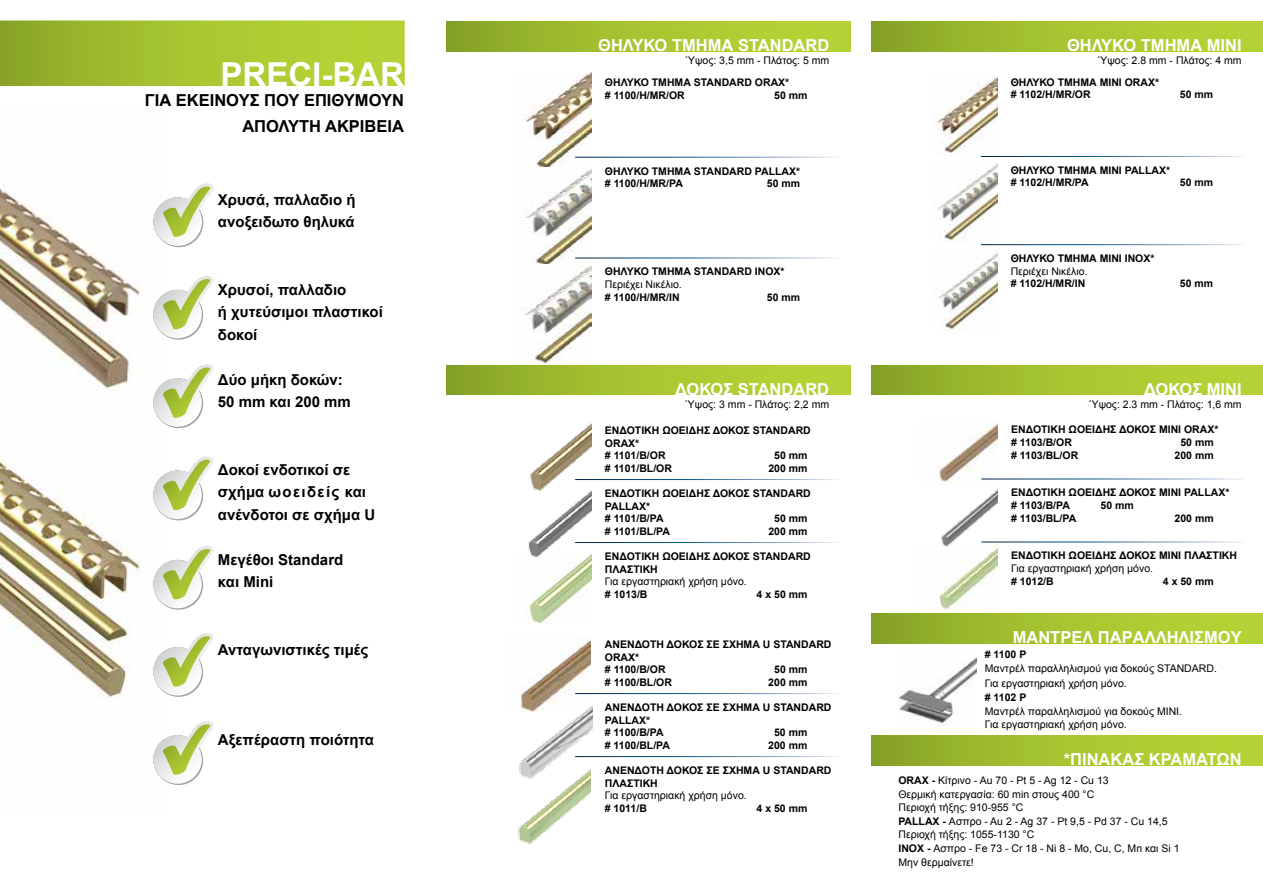
<style>
.page{position:relative;width:1263px;height:893px;background:#fff}
.page>*{position:absolute;margin:0;border:0;box-sizing:border-box;transform-origin:0 0}
.t1{font:700 33px "Arial";color:#fff}
.t2{font:700 16.5px "Arial";color:#fff}
.t3{font:700 16.5px/25.2px "Arial";color:#000;text-align:right}
.t4{font:700 15px/22.5px "Arial";color:#000}
.t5{font:700 10.5px/12.6px "Arial";color:#000}
.t6{font:10.5px/13.5px "Arial";color:#000}
.s1{font-weight:700}
</style>
<div class="page">
<img style="left:0;top:188px;width:140px;height:511px">
<img style="left:518px;top:782px;width:73px;height:62px">
<svg style="left:0;top:21px;width:405px;height:65px;background:#a4c230"></svg>
<img style="left:899px;top:657px;width:78px;height:68px">
<img style="left:520px;top:639px;width:71px;height:65px">
<img style="left:530px;top:423px;width:61px;height:65px">
<img style="left:528px;top:558px;width:63px;height:65px">
<div style="left:872px;top:365px;width:391px;height:30px;background:linear-gradient(to right,#8ca829,#badb37)"></div>
<div style="left:872px;top:614px;width:391px;height:29px;background:linear-gradient(to right,#8ca829,#badb37)"></div>
<div style="left:872px;top:735px;width:391px;height:30px;background:linear-gradient(to right,#8ca829,#badb37)"></div>
<img style="left:528px;top:488px;width:63px;height:70px">
<img style="left:519px;top:704px;width:73px;height:78px">
<hr style="left:575px;top:693px;width:264px;height:1px;background:#fff">
<hr style="left:575px;top:756px;width:264px;height:1px;background:#fff">
<hr style="left:575px;top:479px;width:264px;height:1px;background:#fff">
<hr style="left:575px;top:542px;width:264px;height:1px;background:#fff">
<img style="left:936px;top:424px;width:61px;height:59px">
<img style="left:938px;top:550px;width:59px;height:60px">
<hr style="left:981px;top:479px;width:264px;height:1px;background:#fff">
<img style="left:941px;top:489px;width:57px;height:61px">
<svg style="left:153px;top:276px;width:61px;height:63px"></svg>
<svg style="left:153px;top:364px;width:61px;height:63px"></svg>
<svg style="left:153px;top:456px;width:61px;height:63px"></svg>
<svg style="left:153px;top:546px;width:61px;height:63px"></svg>
<svg style="left:153px;top:633px;width:61px;height:63px"></svg>
<svg style="left:153px;top:721px;width:61px;height:63px"></svg>
<svg style="left:153px;top:183px;width:61px;height:63px"></svg>
<img style="left:523px;top:73px;width:69px;height:95px">
<img style="left:524px;top:168px;width:68px;height:100px">
<hr style="left:575px;top:157px;width:264px;height:1px;background:#fff">
<hr style="left:575px;top:258px;width:264px;height:1px;background:#fff">
<img style="left:938px;top:252px;width:60px;height:79px">
<img style="left:937px;top:164px;width:60px;height:78px">
<img style="left:937px;top:76px;width:61px;height:80px">
<img style="left:523px;top:265px;width:68px;height:100px">
<div style="left:446px;top:365px;width:404px;height:30px;background:linear-gradient(to right,#8da829,#badb37)"></div>
<div style="left:447px;top:22px;width:404px;height:29px;background:linear-gradient(to right,#8da929,#badb37)"></div>
<div style="left:872px;top:21px;width:391px;height:30px;background:linear-gradient(to right,#8ca829,#badb37)"></div>
<h1 class="t1" style="left:221px;top:52px;width:185px">PRECI-BAR</h1>
<h2 class="t3" style="left:145px;top:88px;width:261px">ΓΙΑ ΕΚΕΊΝΟΥΣ ΠΟΥ ΕΠΙΘΥΜΟΎΝ<br>ΑΠΌΛΥΤΗ ΑΚΡΊΒΕΙΑ</h2>
<h3 class="t4" style="left:218px;top:189px;width:139px">Χρυσά, παλλαδιο ή ανοξειδωτο θηλυκά</h3>
<h3 class="t4" style="left:218px;top:279px;width:166px">Χρυσοί, παλλαδιο<br>ή χυτεύσιμοι πλαστικοί δοκοί</h3>
<h3 class="t4" style="left:218px;top:369px;width:134px">Δύο μήκη δοκών:<br>50 mm και 200 mm</h3>
<h3 class="t4" style="left:218px;top:459px;width:159px">Δοκοί ενδοτικοί σε σχήμα ωοειδείς και ανένδοτοι σε σχήμα U</h3>
<h3 class="t4" style="left:218px;top:549px;width:127px">Μεγέθοι Standard και Mini</h3>
<h3 class="t4" style="left:218px;top:639px;width:152px">Ανταγωνιστικές τιμές</h3>
<h3 class="t4" style="left:218px;top:729px;width:158px">Αξεπέραστη ποιότητα</h3>
<h2 class="t2" style="left:598px;top:35px;width:233px">ΘΗΛΥΚΟ ΤΜΗΜΑ STANDARD</h2>
<p class="t6" style="left:686px;top:54px;width:145px">Ύψος: 3,5 mm - Πλάτος: 5 mm</p>
<h2 class="t2" style="left:1067px;top:34px;width:176px">ΘΗΛΥΚΟ ΤΜΗΜΑ MINI</h2>
<p class="t6" style="left:1098px;top:53px;width:145px">Ύψος: 2.8 mm - Πλάτος: 4 mm</p>
<p class="t5" style="left:605px;top:77px;width:186px">ΘΗΛΥΚΟ ΤΜΗΜΑ STANDARD ORAX* # 1100/H/MR/OR</p>
<p class="t5" style="left:774px;top:89px;width:35px">50 mm</p>
<p class="t5" style="left:1011px;top:76px;width:150px">ΘΗΛΥΚΟ ΤΜΗΜΑ MINI ORAX* # 1102/H/MR/OR</p>
<p class="t5" style="left:1180px;top:89px;width:35px">50 mm</p>
<p class="t5" style="left:605px;top:165px;width:197px">ΘΗΛΥΚΟ ΤΜΗΜΑ STANDARD PALLAX* # 1100/H/MR/PA</p>
<p class="t5" style="left:767px;top:177px;width:35px">50 mm</p>
<p class="t5" style="left:1011px;top:164px;width:161px">ΘΗΛΥΚΟ ΤΜΗΜΑ MINI PALLAX* # 1102/H/MR/PA</p>
<p class="t5" style="left:1180px;top:177px;width:35px">50 mm</p>
<p class="t5" style="left:605px;top:266px;width:181px">ΘΗΛΥΚΟ ΤΜΗΜΑ STANDARD INOX*</p>
<p class="t6" style="left:605px;top:278px;width:78px">Περιέχει Νικέλιο.</p>
<p class="t5" style="left:605px;top:291px;width:76px"># 1100/H/MR/IN</p>
<p class="t5" style="left:767px;top:291px;width:35px">50 mm</p>
<p class="t5" style="left:1011px;top:252px;width:145px">ΘΗΛΥΚΟ ΤΜΗΜΑ MINI INOX*</p>
<p class="t6" style="left:1011px;top:264px;width:78px">Περιέχει Νικέλιο.</p>
<p class="t5" style="left:1011px;top:278px;width:76px"># 1102/H/MR/IN</p>
<p class="t5" style="left:1180px;top:278px;width:35px">50 mm</p>
<h2 class="t2" style="left:675px;top:378px;width:156px">ΔΟΚΟΣ STANDARD</h2>
<h2 class="t2" style="left:1144px;top:378px;width:99px">ΔΟΚΟΣ MINI</h2>
<p class="t6" style="left:686px;top:397px;width:145px">Ύψος: 3 mm - Πλάτος: 2,2 mm</p>
<p class="t6" style="left:1090px;top:397px;width:154px">Ύψος: 2.3 mm - Πλάτος: 1,6 mm</p>
<p class="t5" style="left:605px;top:424px;width:207px">ΕΝΔΟΤΙΚΗ ΩΟΕΙΔΗΣ ΔΟΚΟΣ STANDARD<br>ORAX*<br># 1101/B/OR</p>
<p class="t5" style="left:774px;top:449px;width:35px">50 mm</p>
<p class="t5" style="left:605px;top:462px;width:69px"># 1101/BL/OR</p>
<p class="t5" style="left:768px;top:462px;width:41px">200 mm</p>
<p class="t5" style="left:605px;top:487px;width:207px">ΕΝΔΟΤΙΚΗ ΩΟΕΙΔΗΣ ΔΟΚΟΣ STANDARD<br>PALLAX*<br># 1101/B/PA</p>
<p class="t5" style="left:774px;top:512px;width:35px">50 mm</p>
<p class="t5" style="left:605px;top:525px;width:67px"># 1101/BL/PA</p>
<p class="t5" style="left:768px;top:525px;width:41px">200 mm</p>
<p class="t5" style="left:605px;top:550px;width:207px">ΕΝΔΟΤΙΚΗ ΩΟΕΙΔΗΣ ΔΟΚΟΣ STANDARD<br>ΠΛΑΣΤΙΚΗ</p>
<p class="t6" style="left:605px;top:575px;width:143px">Για εργαστηριακή χρήση μόνο.</p>
<p class="t5" style="left:605px;top:588px;width:44px"># 1013/B</p>
<p class="t5" style="left:757px;top:588px;width:52px">4 x 50 mm</p>
<p class="t5" style="left:605px;top:638px;width:228px">ΑΝΕΝΔΟΤΗ ΔΟΚΟΣ ΣΕ ΣΧΗΜΑ U STANDARD<br>ORAX*<br># 1100/B/OR</p>
<p class="t5" style="left:774px;top:663px;width:35px">50 mm</p>
<p class="t5" style="left:605px;top:676px;width:69px"># 1100/BL/OR</p>
<p class="t5" style="left:768px;top:676px;width:41px">200 mm</p>
<p class="t5" style="left:605px;top:701px;width:228px">ΑΝΕΝΔΟΤΗ ΔΟΚΟΣ ΣΕ ΣΧΗΜΑ U STANDARD<br>PALLAX*<br># 1100/B/PA</p>
<p class="t5" style="left:774px;top:726px;width:35px">50 mm</p>
<p class="t5" style="left:605px;top:739px;width:67px"># 1100/BL/PA</p>
<p class="t5" style="left:768px;top:739px;width:41px">200 mm</p>
<p class="t5" style="left:605px;top:764px;width:228px">ΑΝΕΝΔΟΤΗ ΔΟΚΟΣ ΣΕ ΣΧΗΜΑ U STANDARD<br>ΠΛΑΣΤΙΚΗ</p>
<p class="t6" style="left:605px;top:789px;width:143px">Για εργαστηριακή χρήση μόνο.</p>
<p class="t5" style="left:605px;top:802px;width:44px"># 1011/B</p>
<p class="t5" style="left:757px;top:802px;width:52px">4 x 50 mm</p>
<p class="t5" style="left:1011px;top:424px;width:209px">ΕΝΔΟΤΙΚΗ ΩΟΕΙΔΗΣ ΔΟΚΟΣ MINI ORAX* # 1103/B/OR</p>
<p class="t5" style="left:1180px;top:436px;width:35px">50 mm</p>
<p class="t5" style="left:1011px;top:449px;width:69px"># 1103/BL/OR</p>
<p class="t5" style="left:1174px;top:449px;width:41px">200 mm</p>
<p class="t5" style="left:1011px;top:487px;width:220px">ΕΝΔΟΤΙΚΗ ΩΟΕΙΔΗΣ ΔΟΚΟΣ MINI PALLAX* # 1103/B/PA</p>
<p class="t5" style="left:1100px;top:499px;width:35px">50 mm</p>
<p class="t5" style="left:1011px;top:512px;width:67px"># 1103/BL/PA</p>
<p class="t5" style="left:1174px;top:512px;width:41px">200 mm</p>
<p class="t5" style="left:1011px;top:550px;width:227px">ΕΝΔΟΤΙΚΗ ΩΟΕΙΔΗΣ ΔΟΚΟΣ MINI ΠΛΑΣΤΙΚΗ</p>
<p class="t6" style="left:1011px;top:562px;width:143px">Για εργαστηριακή χρήση μόνο.</p>
<p class="t5" style="left:1011px;top:575px;width:44px"># 1012/B</p>
<p class="t5" style="left:1163px;top:575px;width:52px">4 x 50 mm</p>
<h2 class="t2" style="left:1013px;top:627px;width:231px">ΜΑΝΤΡΕΛ ΠΑΡΑΛΛΗΛΙΣΜΟΥ</h2>
<p class="t5" style="left:985px;top:648px;width:43px"># 1100 P</p>
<p class="t6" style="left:985px;top:661px;width:234px;line-height:14.4px">Μαντρέλ παραλληλισμού για δοκούς STANDARD.<br>Για εργαστηριακή χρήση μόνο.</p>
<p class="t5" style="left:985px;top:691px;width:43px"># 1102 P</p>
<p class="t6" style="left:985px;top:705px;width:199px;line-height:12.6px">Μαντρέλ παραλληλισμού για δοκούς MINI.<br>Για εργαστηριακή χρήση μόνο.</p>
<h2 class="t2" style="left:1064px;top:748px;width:179px">*ΠΙΝΑΚΑΣ ΚΡΑΜΑΤΩΝ</h2>
<p class="t6" style="left:898px;top:774px;width:283px"><span class="s1">ORAX -</span> Κίτρινο - Au 70 - Pt 5 - Ag 12 - Cu 13<br>Θερμική κατεργασία: 60 min στους 400 °C<br>Περιοχή τήξης: 910-955 °C<br><span class="s1">PALLAX -</span> Ασπρο - Au 2 - Ag 37 - Pt 9,5 - Pd 37 - Cu 14,5<br>Περιοχή τήξης: 1055-1130 °C<br><span class="s1">INOX -</span> Ασπρο - Fe 73 - Cr 18 - Ni 8 - Mo, Cu, C, Mn και Si 1<br>Μην θερμαίνετε!</p>
</div>
